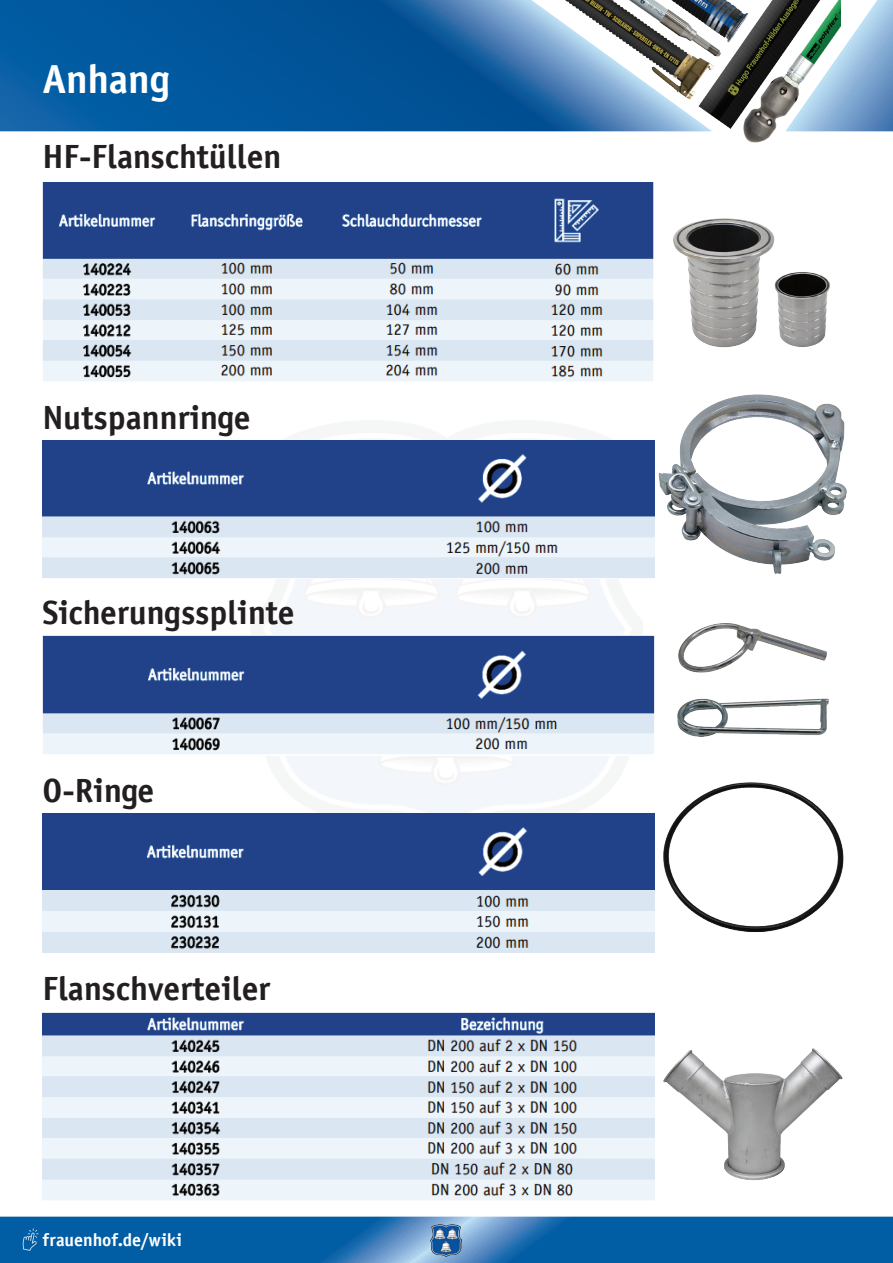
<style>
.page{position:relative;width:893px;height:1263px;background:#fff}
.page>*{position:absolute;margin:0;border:0;box-sizing:border-box;transform-origin:0 0}
.t1{font:700 40.5px "Officina Sans LT";letter-spacing:-.005em;color:#fff}
.t2{font:700 33.6px "Officina Sans LT";color:#231f20}
.t3{font:700 18px "Officina Sans LT";color:#fff}
</style>
<div class="page">
<img style="left:532px;top:0;width:308px;height:142px">
<svg style="left:0;top:0;width:712px;height:131px;background:#296ca3"></svg>
<svg style="left:785px;top:0;width:108px;height:131px"></svg>
<svg style="left:0;top:1216px;width:893px;height:47px;background:#1569ab"></svg>
<img style="left:15px;top:1224px;width:30px;height:30px">
<img style="left:431px;top:1224px;width:30px;height:33px">
<img style="left:250px;top:439px;width:392px;height:375px">
<img style="left:673px;top:218px;width:157px;height:130px">
<img style="left:654px;top:394px;width:193px;height:184px">
<img style="left:678px;top:623px;width:149px;height:50px">
<img style="left:663px;top:782px;width:181px;height:150px">
<img style="left:43px;top:182px;width:611px;height:199px">
<img style="left:43px;top:441px;width:611px;height:138px">
<img style="left:43px;top:636px;width:611px;height:119px">
<img style="left:43px;top:814px;width:611px;height:138px">
<img style="left:663px;top:1048px;width:180px;height:133px">
<img style="left:43px;top:1012px;width:611px;height:188px">
<img style="left:677px;top:698px;width:152px;height:39px">
<p class="t1" style="left:43px;top:54px;width:129px">Anhang</p>
<p class="t2" style="left:43px;top:135px;width:241px">HF-Flanschtüllen</p>
<p class="t2" style="left:43px;top:396px;width:210px">Nutspannringe</p>
<p class="t2" style="left:43px;top:591px;width:254px">Sicherungssplinte</p>
<p class="t2" style="left:43px;top:769px;width:113px">O-Ringe</p>
<p class="t2" style="left:43px;top:968px;width:229px">Flanschverteiler</p>
<p class="t3" style="left:43px;top:1228px;width:141px">frauenhof.de/wiki</p>
</div>
